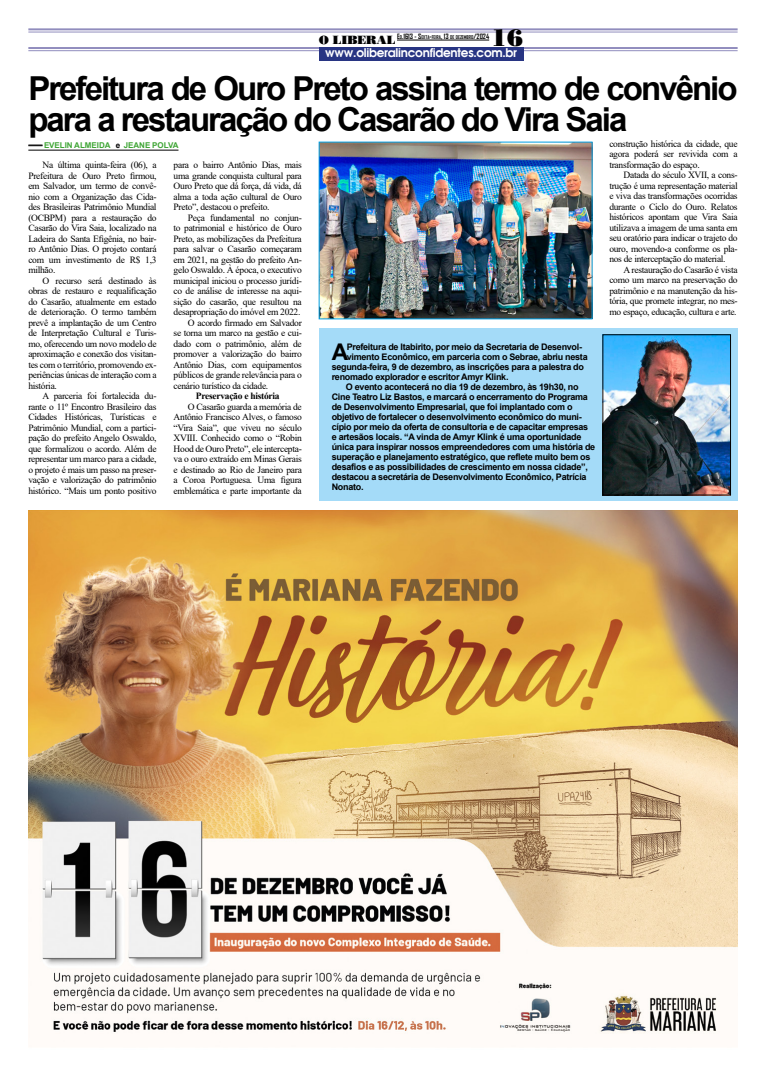
<style>
.page{position:relative;width:766px;height:1078px;background:#fff}
.page>*{position:absolute;margin:0;border:0;box-sizing:border-box;transform-origin:0 0}
.t1{font:700 33px/31px "Arial";letter-spacing:-.06em;color:#000}
.t2{font:24px "Bodnoff";color:#000}
.t3{font:700 23px "Arial";color:#000}
.t4{font:12px "Avalon";letter-spacing:-.02em;color:#fff}
.t5{font:9.5px/10.5px "Times New Roman";letter-spacing:-.03em;color:#000;text-align:justify}
.t6{font:700 9.5px "Times New Roman";letter-spacing:-.03em;color:#000}
.t7{font:700 9px "Arial";letter-spacing:-.03em;color:#000}
.t8{font:700 8px "Arial";letter-spacing:-.005em;color:#3fa535}
.t9{font:700 4.9px "Agency FB";color:#000}
.s1{color:#000}
.s2{font-family:"Bodnoff";font-weight:400;font-size:12px}
.s3{font-size:7px}
</style>
<div class="page">
<hr style="left:28px;top:47px;width:709px;height:2px;background:#918dbe">
<hr style="left:28px;top:50px;width:709px;height:1px;background:#918dbe">
<div style="left:319px;top:47px;width:204px;height:13px;background:#283583"></div>
<hr style="left:28px;top:28px;width:709px;height:2px;background:#918dbe">
<hr style="left:28px;top:32px;width:709px;height:1px;background:#918dbe">
<hr style="left:397px;top:40px;width:92px;height:1px;background:#000">
<div style="left:319px;top:328px;width:418px;height:172px;background:#a4dbf8"></div>
<img style="left:28px;top:510px;width:709px;height:524px">
<svg style="left:28px;top:145px;width:15px;height:1px"></svg>
<hr style="left:28px;top:150px;width:150px;height:1px;background:#000">
<img style="left:321px;top:144px;width:269px;height:173px">
<img style="left:604px;top:336px;width:124px;height:157px">
<div style="left:602px;top:334px;width:128px;height:161px;border:1px solid #000"></div>
<h2 class="t2" style="left:491px;top:23px;width:34px">16</h2>
<h1 class="t1" style="left:28px;top:73px;width:710px">Prefeitura de Ouro Preto assina termo de convênio para a restauração do Casarão do Vira Saia</h1>
<p class="t8" style="left:44px;top:139px;width:136px">EVELIN ALMEIDA <span class="s1">e</span> JEANE POLVA</p>
<p class="t5" style="left:28px;top:159px;width:130px;text-indent:14px">Na última quinta-feira (06), a Prefeitura de Ouro Preto firmou, em Salvador, um termo de convê&shy;nio com a Organização das Cida&shy;des Brasileiras Patrimônio Mundial (OCBPM) para a restauração do Casarão do Vira Saia, localizado na Ladeira do Santa Efigênia, no bair&shy;ro Antônio Dias. O projeto contará com um investimento de R$ 1,3 milhão.</p>
<p class="t5" style="left:28px;top:275px;width:130px;text-indent:14px">O recurso será destinado às obras de restauro e requalificação do Casarão, atualmente em estado de deterioração. O termo também prevê a implantação de um Centro de Interpretação Cultural e Turis&shy;mo, oferecendo um novo modelo de aproximação e conexão dos visitan&shy;tes com o território, promovendo ex&shy;periências únicas de interação com a história.</p>
<p class="t5" style="left:28px;top:390px;width:130px;text-indent:14px">A parceria foi fortalecida du&shy;rante o 11º Encontro Brasileiro das Cidades Históricas, Turísticas e Patrimônio Mundial, com a partici&shy;pação do prefeito Angelo Oswaldo, que formalizou o acordo. Além de representar um marco para a cidade, o projeto é mais um passo na preser&shy;vação e valorização do patrimônio histórico. “Mais um ponto positivo</p>
<p class="t9" style="left:319px;top:34px;width:172px"><span class="s2">O LIBERAL</span> <span class="s3">E</span>D<span class="s3">.1613 - S</span>EXTA<span class="s3">-</span>FEIRA<span class="s3">, 13</span> DE DEZEMBRO<span class="s3">/2024</span></p>
<p class="t4" style="left:325px;top:45px;width:193px">www.oliberalinconfidentes.com.br</p>
<p class="t5" style="left:609px;top:138px;width:130px">construção histórica da cidade, que agora poderá ser revivida com a transformação do espaço.</p>
<p class="t5" style="left:609px;top:170px;width:130px;text-indent:14px">Datada do século XVII, a cons&shy;trução é uma representação material e viva das transformações ocorridas durante o Ciclo do Ouro. Relatos históricos apontam que Vira Saia utilizava a imagem de uma santa em seu oratório para indicar o trajeto do ouro, movendo-a conforme os pla&shy;nos de interceptação do material.</p>
<p class="t5" style="left:609px;top:264px;width:130px;text-indent:14px">A restauração do Casarão é vista como um marco na preservação do patrimônio e na manutenção da his&shy;tória, que promete integrar, no mes&shy;mo espaço, educação, cultura e arte.</p>
<p class="t5" style="left:173px;top:159px;width:130px">para o bairro Antônio Dias, mais uma grande conquista cultural para Ouro Preto que dá força, dá vida, dá alma a toda ação cultural de Ouro Preto”, destacou o prefeito.</p>
<p class="t5" style="left:188px;top:212px;width:115px">Peça fundamental no conjun-</p>
<p class="t5" style="left:173px;top:222px;width:130px">to patrimonial e histórico de Ouro</p>
<p class="t5" style="left:173px;top:233px;width:130px">Preto, as mobilizações da Prefeitura</p>
<p class="t5" style="left:173px;top:243px;width:130px">para salvar o Casarão começaram</p>
<p class="t5" style="left:173px;top:254px;width:130px">em 2021, na gestão do prefeito An-</p>
<p class="t5" style="left:173px;top:264px;width:130px">gelo Oswaldo. À época, o executivo</p>
<p class="t5" style="left:173px;top:275px;width:130px">municipal iniciou o processo jurídi-</p>
<p class="t5" style="left:173px;top:285px;width:130px">co de análise de interesse na aqui-</p>
<p class="t5" style="left:173px;top:296px;width:130px">sição do casarão, que resultou na</p>
<p class="t5" style="left:173px;top:306px;width:128px">desapropriação do imóvel em 2022.</p>
<p class="t5" style="left:188px;top:317px;width:115px">O acordo firmado em Salvador</p>
<p class="t5" style="left:173px;top:327px;width:130px">se torna um marco na gestão e cui-</p>
<p class="t5" style="left:173px;top:338px;width:130px">dado com o patrimônio, além de</p>
<p class="t5" style="left:173px;top:348px;width:130px">promover a valorização do bairro</p>
<p class="t5" style="left:173px;top:359px;width:130px">Antônio Dias, com equipamentos</p>
<p class="t5" style="left:173px;top:369px;width:130px">públicos de grande relevância para o</p>
<p class="t5" style="left:173px;top:380px;width:96px">cenário turístico da cidade.</p>
<p class="t6" style="left:196px;top:389px;width:85px">Preservação e história</p>
<p class="t5" style="left:173px;top:401px;width:130px;text-indent:14px">O Casarão guarda a memória de Antônio Francisco Alves, o famoso “Vira Saia”, que viveu no século XVIII. Conhecido como o “Robin Hood de Ouro Preto”, ele intercepta&shy;va o ouro extraído em Minas Gerais e destinado ao Rio de Janeiro para a Coroa Portuguesa. Uma figura emblemática e parte importante da</p>
<h3 class="t3" style="left:331px;top:335px;width:18px">A</h3>
<p class="t7" style="left:346px;top:340px;width:237px">Prefeitura de Itabirito, por meio da Secretaria de Desenvol-</p>
<p class="t7" style="left:346px;top:350px;width:242px">vimento Econômico, em parceria com o Sebrae, abriu nesta</p>
<p class="t7" style="left:331px;top:360px;width:254px">segunda-feira, 9 de dezembro, as inscrições para a palestra do</p>
<p class="t7" style="left:331px;top:370px;width:178px">renomado explorador e escritor Amyr Klink.</p>
<p class="t7" style="left:346px;top:380px;width:234px">O evento acontecerá no dia 19 de dezembro, às 19h30, no</p>
<p class="t7" style="left:331px;top:390px;width:257px">Cine Teatro Liz Bastos, e marcará o encerramento do Programa</p>
<p class="t7" style="left:331px;top:400px;width:242px">de Desenvolvimento Empresarial, que foi implantado com o</p>
<p class="t7" style="left:331px;top:410px;width:251px">objetivo de fortalecer o desenvolvimento econômico do muni-</p>
<p class="t7" style="left:331px;top:420px;width:258px">cípio por meio da oferta de consultoria e de capacitar empresas</p>
<p class="t7" style="left:331px;top:430px;width:251px">e artesãos locais. “A vinda de Amyr Klink é uma oportunidade</p>
<p class="t7" style="left:331px;top:440px;width:265px">única para inspirar nossos empreendedores com uma história de</p>
<p class="t7" style="left:331px;top:450px;width:260px">superação e planejamento estratégico, que reflete muito bem os</p>
<p class="t7" style="left:331px;top:460px;width:257px">desafios e as possibilidades de crescimento em nossa cidade”,</p>
<p class="t7" style="left:331px;top:470px;width:256px">destacou a secretária de Desenvolvimento Econômico, Patrícia</p>
<p class="t7" style="left:331px;top:480px;width:33px">Nonato.</p>
</div>
